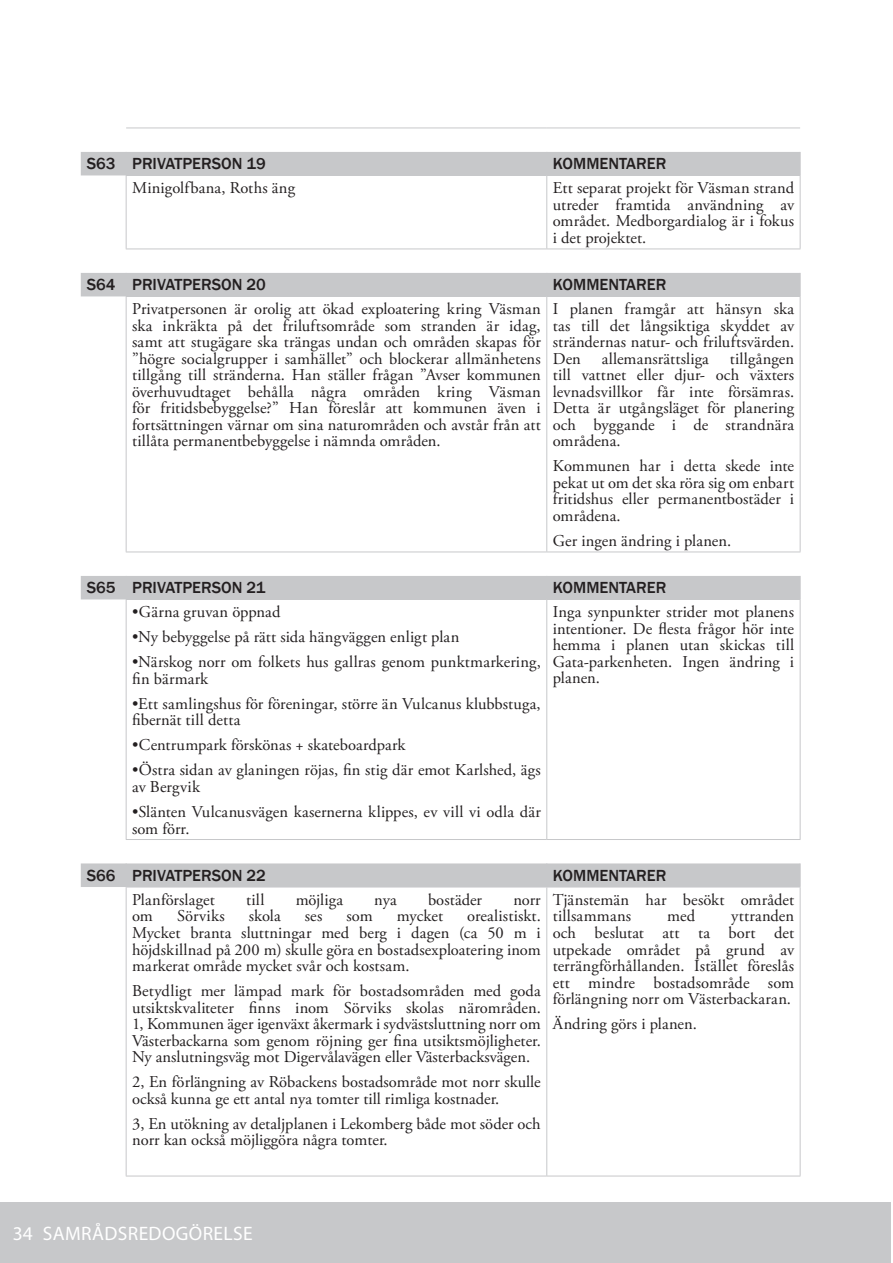
<style>
.page{position:relative;width:893px;height:1263px;background:#fff}
.page>*{position:absolute;margin:0;border:0;box-sizing:border-box;transform-origin:0 0}
.t1{font:19.5px "Myriad Pro";letter-spacing:.02em;color:#fff}
.Huvudtext{font:16.5px/16.5px "Adobe Garamond Pro";letter-spacing:.005em;color:#231f20;text-align:justify}
.Rubrik_2{font:500 16.5px "Franklin Gothic";color:#231f20}
</style>
<div class="page">
<div style="left:0;top:1202px;width:891px;height:61px;background:#c7c8ca"></div>
<svg style="left:81px;top:152px;width:719px;height:735px"></svg>
<hr style="left:126px;top:128px;width:421px;height:1px;background:#c7c8ca">
<hr style="left:547px;top:128px;width:253px;height:1px;background:#c7c8ca">
<svg style="left:126px;top:152px;width:1px;height:23px"></svg>
<svg style="left:546px;top:152px;width:1px;height:23px"></svg>
<svg style="left:800px;top:152px;width:1px;height:23px"></svg>
<hr style="left:126px;top:175px;width:421px;height:1px;background:#c7c8ca">
<hr style="left:126px;top:176px;width:1px;height:73px;background:#c7c8ca">
<hr style="left:547px;top:175px;width:253px;height:1px;background:#c7c8ca">
<hr style="left:546px;top:176px;width:1px;height:73px;background:#c7c8ca">
<hr style="left:800px;top:176px;width:1px;height:73px;background:#c7c8ca">
<hr style="left:126px;top:249px;width:421px;height:1px;background:#c7c8ca">
<hr style="left:547px;top:249px;width:253px;height:1px;background:#c7c8ca">
<svg style="left:126px;top:273px;width:1px;height:23px"></svg>
<svg style="left:546px;top:273px;width:1px;height:23px"></svg>
<svg style="left:800px;top:273px;width:1px;height:23px"></svg>
<hr style="left:126px;top:296px;width:421px;height:1px;background:#c7c8ca">
<hr style="left:126px;top:297px;width:1px;height:255px;background:#c7c8ca">
<hr style="left:547px;top:296px;width:253px;height:1px;background:#c7c8ca">
<hr style="left:546px;top:297px;width:1px;height:255px;background:#c7c8ca">
<hr style="left:800px;top:297px;width:1px;height:255px;background:#c7c8ca">
<hr style="left:126px;top:552px;width:421px;height:1px;background:#c7c8ca">
<hr style="left:547px;top:552px;width:253px;height:1px;background:#c7c8ca">
<svg style="left:126px;top:576px;width:1px;height:23px"></svg>
<svg style="left:546px;top:576px;width:1px;height:23px"></svg>
<svg style="left:800px;top:576px;width:1px;height:23px"></svg>
<hr style="left:126px;top:599px;width:421px;height:1px;background:#c7c8ca">
<hr style="left:126px;top:600px;width:1px;height:239px;background:#c7c8ca">
<hr style="left:547px;top:599px;width:253px;height:1px;background:#c7c8ca">
<hr style="left:546px;top:600px;width:1px;height:239px;background:#c7c8ca">
<hr style="left:800px;top:600px;width:1px;height:239px;background:#c7c8ca">
<hr style="left:126px;top:839px;width:421px;height:1px;background:#c7c8ca">
<hr style="left:547px;top:839px;width:253px;height:1px;background:#c7c8ca">
<svg style="left:126px;top:863px;width:1px;height:24px"></svg>
<svg style="left:546px;top:863px;width:1px;height:24px"></svg>
<svg style="left:800px;top:863px;width:1px;height:24px"></svg>
<hr style="left:126px;top:887px;width:421px;height:1px;background:#c7c8ca">
<hr style="left:126px;top:887px;width:1px;height:289px;background:#c7c8ca">
<hr style="left:547px;top:887px;width:253px;height:1px;background:#c7c8ca">
<hr style="left:546px;top:887px;width:1px;height:289px;background:#c7c8ca">
<hr style="left:800px;top:887px;width:1px;height:289px;background:#c7c8ca">
<hr style="left:126px;top:1176px;width:421px;height:1px;background:#c7c8ca">
<hr style="left:547px;top:1176px;width:253px;height:1px;background:#c7c8ca">
<p class="Rubrik_2" style="left:87px;top:154px;width:30px">S63</p>
<p class="Rubrik_2" style="left:132px;top:154px;width:135px">PRIVATPERSON 19</p>
<p class="Rubrik_2" style="left:553px;top:154px;width:115px">KOMMENTARER</p>
<p class="Huvudtext" style="left:132px;top:181px;width:165px">Minigolfbana, Roths äng</p>
<p class="Huvudtext" style="left:553px;top:181px;width:243px">Ett separat projekt för Väsman strand utreder framtida användning av området. Medborgardialog är i fokus i det projektet.</p>
<p class="Rubrik_2" style="left:87px;top:275px;width:30px">S64</p>
<p class="Rubrik_2" style="left:132px;top:275px;width:135px">PRIVATPERSON 20</p>
<p class="Rubrik_2" style="left:553px;top:275px;width:115px">KOMMENTARER</p>
<p class="Huvudtext" style="left:132px;top:301px;width:410px">Privatpersonen är orolig att ökad exploatering kring Väsman ska inkräkta på det friluftsområde som stranden är idag, samt att stugägare ska trängas undan och områden skapas för ”högre socialgrupper i samhället” och blockerar allmänhetens tillgång till stränderna. Han ställer frågan ”Avser kommunen överhuvudtaget behålla några områden kring Väsman för fritidsbebyggelse?” Han föreslår att kommunen även i fortsättningen värnar om sina naturområden och avstår från att tillåta permanentbebyggelse i nämnda områden.</p>
<p class="Huvudtext" style="left:553px;top:301px;width:243px">I planen framgår att hänsyn ska tas till det långsiktiga skyddet av strändernas natur- och friluftsvärden.<br>Den</p>
<p class="Huvudtext" style="left:553px;top:351px;width:243px;text-indent:177px">tillgången till vattnet eller djur- och växters levnadsvillkor får inte försämras.<br>Detta är utgångsläget för planering och byggande i de strandnära områdena.</p>
<p class="Huvudtext" style="left:553px;top:458px;width:243px">Kommunen har i detta skede inte pekat ut om det ska röra sig om enbart fritidshus eller permanentbostäder i områdena.</p>
<p class="Huvudtext" style="left:553px;top:533px;width:180px">Ger ingen ändring i planen.</p>
<p class="Huvudtext" style="left:602px;top:351px;width:109px">allemansrättsliga</p>
<p class="Rubrik_2" style="left:87px;top:578px;width:30px">S65</p>
<p class="Rubrik_2" style="left:132px;top:578px;width:135px">PRIVATPERSON 21</p>
<p class="Rubrik_2" style="left:553px;top:578px;width:115px">KOMMENTARER</p>
<p class="Huvudtext" style="left:132px;top:604px;width:150px">•Gärna gruvan öppnad</p>
<p class="Huvudtext" style="left:132px;top:629px;width:329px">•Ny bebyggelse på rätt sida hängväggen enligt plan</p>
<p class="Huvudtext" style="left:132px;top:654px;width:410px">•Närskog norr om folkets hus gallras genom punktmarkering, fin bärmark</p>
<p class="Huvudtext" style="left:132px;top:696px;width:410px">•Ett samlingshus för föreningar, större än Vulcanus klubbstuga, fibernät till detta</p>
<p class="Huvudtext" style="left:132px;top:737px;width:275px">•Centrumpark förskönas + skateboardpark</p>
<p class="Huvudtext" style="left:132px;top:763px;width:410px">•Östra sidan av glaningen röjas, fin stig där emot Karlshed, ägs av Bergvik</p>
<p class="Huvudtext" style="left:132px;top:804px;width:410px">•Slänten Vulcanusvägen kasernerna klippes, ev vill vi odla där som förr.</p>
<p class="Huvudtext" style="left:553px;top:604px;width:243px">Inga synpunkter strider mot planens intentioner. De flesta frågor hör inte hemma i planen utan skickas till Gata-parkenheten. Ingen ändring i planen.</p>
<p class="Rubrik_2" style="left:87px;top:865px;width:30px">S66</p>
<p class="Rubrik_2" style="left:132px;top:865px;width:135px">PRIVATPERSON 22</p>
<p class="Rubrik_2" style="left:553px;top:865px;width:115px">KOMMENTARER</p>
<p class="Huvudtext" style="left:132px;top:892px;width:84px">Planförslaget</p>
<p class="Huvudtext" style="left:246px;top:892px;width:20px">till</p>
<p class="Huvudtext" style="left:296px;top:892px;width:49px">möjliga</p>
<p class="Huvudtext" style="left:374px;top:892px;width:24px">nya</p>
<p class="Huvudtext" style="left:428px;top:892px;width:56px">bostäder</p>
<p class="Huvudtext" style="left:513px;top:892px;width:29px">norr</p>
<p class="Huvudtext" style="left:132px;top:908px;width:22px">om</p>
<p class="Huvudtext" style="left:177px;top:908px;width:49px">Sörviks</p>
<p class="Huvudtext" style="left:249px;top:908px;width:33px">skola</p>
<p class="Huvudtext" style="left:305px;top:908px;width:19px">ses</p>
<p class="Huvudtext" style="left:347px;top:908px;width:28px">som</p>
<p class="Huvudtext" style="left:397px;top:908px;width:48px">mycket</p>
<p class="Huvudtext" style="left:553px;top:892px;width:243px">Tjänstemän har besökt området tillsammans</p>
<p class="Huvudtext" style="left:132px;top:908px;width:410px;text-indent:335px">orealistiskt.<br>Mycket branta sluttningar med berg i dagen (ca 50 m i höjdskillnad på 200 m) skulle göra en bostadsexploatering inom markerat område mycket svår och kostsam.</p>
<p class="Huvudtext" style="left:132px;top:983px;width:410px">Betydligt mer lämpad mark för bostadsområden med goda utsiktskvaliteter finns inom Sörviks skolas närområden.<br>1, Kommunen äger igenväxt åkermark i sydvästsluttning norr om Västerbackarna som genom röjning ger fina utsiktsmöjligheter.<br>Ny anslutningsväg mot Digervålavägen eller Västerbacksvägen.</p>
<p class="Huvudtext" style="left:132px;top:1074px;width:410px">2, En förlängning av Röbackens bostadsområde mot norr skulle också kunna ge ett antal nya tomter till rimliga kostnader.</p>
<p class="Huvudtext" style="left:132px;top:1115px;width:410px">3, En utökning av detaljplanen i Lekomberg både mot söder och norr kan också möjliggöra några tomter.</p>
<p class="Huvudtext" style="left:553px;top:908px;width:243px;text-indent:178px">yttranden och beslutat att ta bort det utpekade området på grund av terrängförhållanden. Istället föreslås ett mindre bostadsområde som förlängning norr om Västerbackaran.</p>
<p class="Huvudtext" style="left:553px;top:1016px;width:146px">Ändring görs i planen.</p>
<p class="Huvudtext" style="left:667px;top:908px;width:29px">med</p>
<p class="t1" style="left:13px;top:1222px;width:241px">34 SAMRÅDSREDOGÖRELSE</p>
</div>
